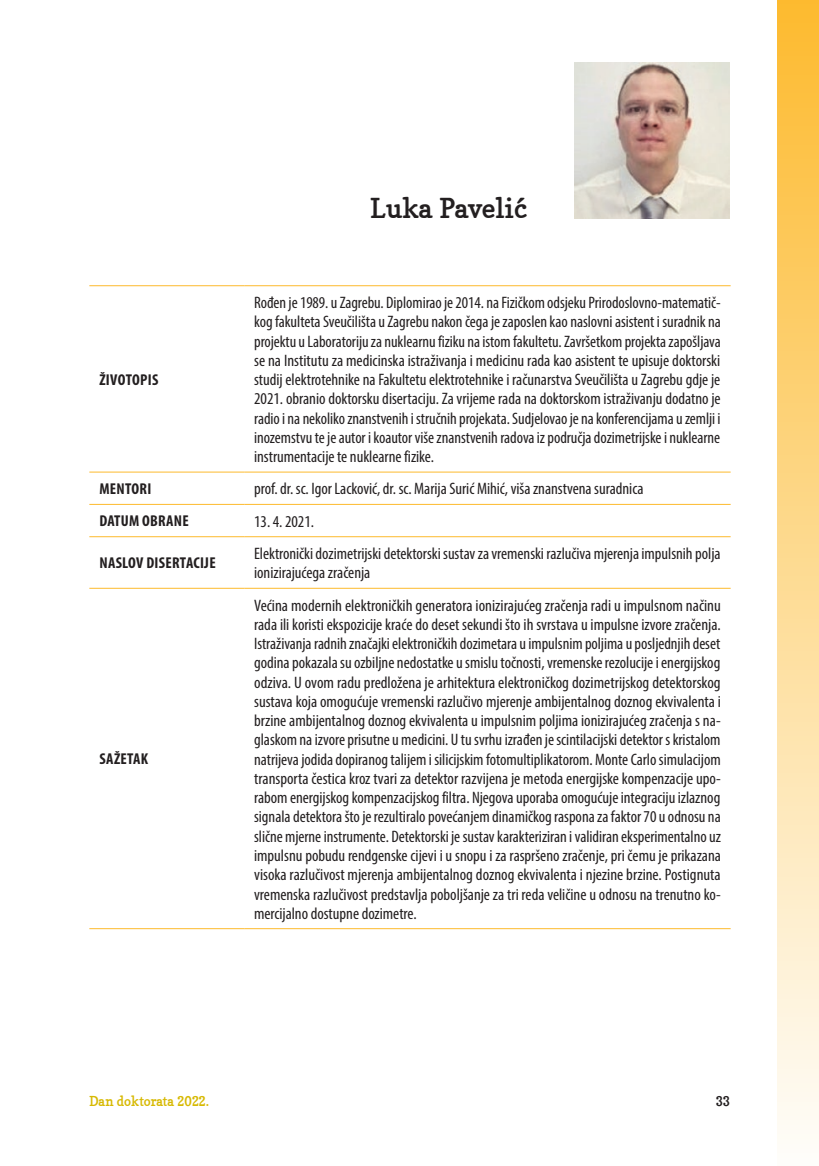
<style>
.page{position:relative;width:819px;height:1166px;background:#fff}
.page>*{position:absolute;margin:0;border:0;box-sizing:border-box;transform-origin:0 0}
.t1{font:31.5px "Morish Serif";color:#231f20}
.t2{font:condensed 16.62px/19.2px "Myriad Pro";color:#231f20;text-align:justify}
.t3{font:700 condensed 15.75px "Myriad Pro";letter-spacing:.02em;color:#231f20}
.t4{font:15.75px "Morish Serif";color:#d7b903;scale:.96 1}
.t5{font:15.75px "Morish Serif";color:#231f20;scale:.96 1}
</style>
<div class="page">
<div style="left:777px;top:0;width:42px;height:1166px;background:linear-gradient(to bottom,#fdba2f,#fefdfa)"></div>
<img style="left:574px;top:63px;width:155px;height:155px">
<hr style="left:89px;top:472px;width:155px;height:1px;background:#fdba2d">
<hr style="left:244px;top:472px;width:486px;height:1px;background:#fdba2d">
<hr style="left:89px;top:504px;width:155px;height:1px;background:#fdba2d">
<hr style="left:244px;top:504px;width:486px;height:1px;background:#fdba2d">
<hr style="left:89px;top:536px;width:155px;height:1px;background:#fdba2d">
<hr style="left:244px;top:536px;width:486px;height:1px;background:#fdba2d">
<hr style="left:89px;top:588px;width:155px;height:1px;background:#fdba2d">
<hr style="left:244px;top:588px;width:486px;height:1px;background:#fdba2d">
<hr style="left:244px;top:285px;width:486px;height:1px;background:#fdba2d">
<hr style="left:244px;top:928px;width:486px;height:1px;background:#fdba2d">
<hr style="left:89px;top:285px;width:155px;height:1px;background:#fdba2d">
<hr style="left:89px;top:928px;width:155px;height:1px;background:#fdba2d">
<p class="t3" style="left:99px;top:370px;width:59px">ŽIVOTOPIS</p>
<p class="t1" style="left:370px;top:195px;width:159px">Luka Pavelić</p>
<p class="t2" style="left:254px;top:293px;width:468px">Rođen je 1989. u Zagrebu. Diplomirao je 2014. na Fizičkom odsjeku Prirodoslovno-matematič&shy;kog fakulteta Sveučilišta u Zagrebu nakon čega je zaposlen kao naslovni asistent i suradnik na projektu u Laboratoriju za nuklearnu fiziku na istom fakultetu. Završetkom projekta zapošljava se na Institutu za medicinska istraživanja i medicinu rada kao asistent te upisuje doktorski studij elektrotehnike na Fakultetu elektrotehnike i računarstva Sveučilišta u Zagrebu gdje je 2021. obranio doktorsku disertaciju. Za vrijeme rada na doktorskom istraživanju dodatno je radio i na nekoliko znanstvenih i stručnih projekata. Sudjelovao je na konferencijama u zemlji i inozemstvu te je autor i koautor više znanstvenih radova iz područja dozimetrijske i nuklearne instrumentacije te nuklearne fizike.</p>
<p class="t3" style="left:99px;top:479px;width:53px">MENTORI</p>
<p class="t2" style="left:254px;top:479px;width:391px">prof. dr. sc. Igor Lacković, dr. sc. Marija Surić Mihić, viša znanstvena suradnica</p>
<p class="t3" style="left:99px;top:511px;width:91px">DATUM OBRANE</p>
<p class="t2" style="left:254px;top:511px;width:61px">13. 4. 2021.</p>
<p class="t3" style="left:99px;top:553px;width:118px">NASLOV DISERTACIJE</p>
<p class="t2" style="left:254px;top:544px;width:468px">Elektronički dozimetrijski detektorski sustav za vremenski razlučiva mjerenja impulsnih polja ionizirajućega zračenja</p>
<p class="t3" style="left:99px;top:749px;width:50px">SAŽETAK</p>
<p class="t2" style="left:254px;top:595px;width:468px">Većina modernih elektroničkih generatora ionizirajućeg zračenja radi u impulsnom načinu rada ili koristi ekspozicije kraće do deset sekundi što ih svrstava u impulsne izvore zračenja.<br>Istraživanja radnih značajki elektroničkih dozimetara u impulsnim poljima u posljednjih deset godina pokazala su ozbiljne nedostatke u smislu točnosti, vremenske rezolucije i energijskog odziva. U ovom radu predložena je arhitektura elektroničkog dozimetrijskog detektorskog sustava koja omogućuje vremenski razlučivo mjerenje ambijentalnog doznog ekvivalenta i brzine ambijentalnog doznog ekvivalenta u impulsnim poljima ionizirajućeg zračenja s na&shy;glaskom na izvore prisutne u medicini. U tu svrhu izrađen je scintilacijski detektor s kristalom natrijeva jodida dopiranog talijem i silicijskim fotomultiplikatorom. Monte Carlo simulacijom transporta čestica kroz tvari za detektor razvijena je metoda energijske kompenzacije upo&shy;rabom energijskog kompenzacijskog filtra. Njegova uporaba omogućuje integraciju izlaznog signala detektora što je rezultiralo povećanjem dinamičkog raspona za faktor 70 u odnosu na slične mjerne instrumente. Detektorski je sustav karakteriziran i validiran eksperimentalno uz impulsnu pobudu rendgenske cijevi i u snopu i za raspršeno zračenje, pri čemu je prikazana visoka razlučivost mjerenja ambijentalnog doznog ekvivalenta i njezine brzine. Postignuta vremenska razlučivost predstavlja poboljšanje za tri reda veličine u odnosu na trenutno ko&shy;mercijalno dostupne dozimetre.</p>
<p class="t4" style="left:89px;top:1094px;width:127px">Dan doktorata 2022.</p>
<p class="t5" style="left:715px;top:1094px;width:16px">33</p>
</div>
